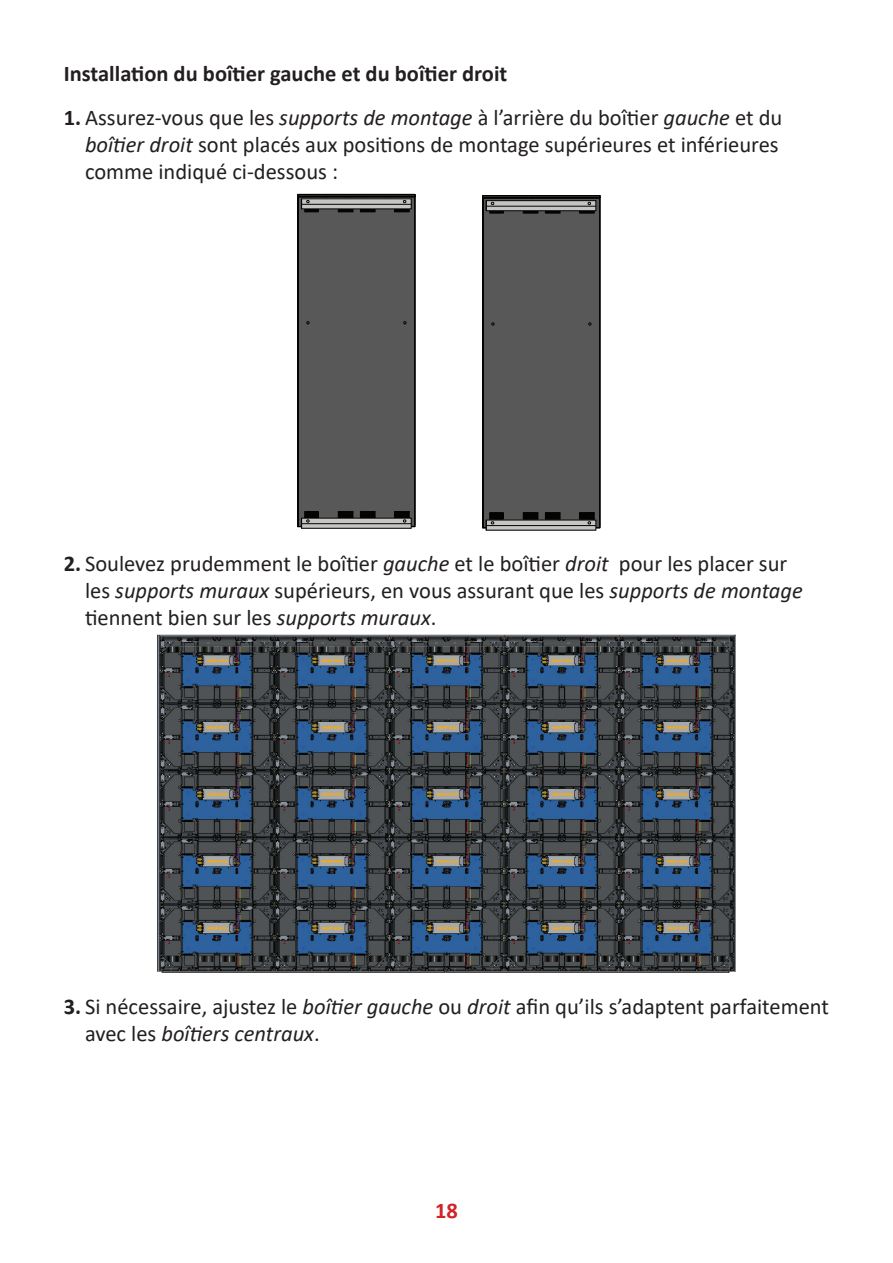
<style>
.page{position:relative;width:893px;height:1263px;background:#fff}
.page>*{position:absolute;margin:0;border:0;box-sizing:border-box;transform-origin:0 0}
.t1{font:22.5px/27px "Calibri";color:#231f20}
.Heading_3{font:700 22.5px "Calibri";color:#231f20}
.t2{font:700 22.5px "Calibri";color:#d1232a}
.s1{font-weight:700}
.s2{font-style:italic}
</style>
<div class="page">
<div style="left:301px;top:518px;width:111px;height:11px;border:1px solid #040503"></div>
<svg style="left:298px;top:194px;width:118px;height:334px;background:#575757"></svg>
<svg style="left:483px;top:195px;width:118px;height:335px;background:#575757"></svg>
<img style="left:157px;top:634px;width:579px;height:337px">
<svg style="left:162px;top:635px;width:567px;height:11px;background:#424548"></svg>
<svg style="left:162px;top:962px;width:567px;height:11px;background:#3d3f40"></svg>
<p class="Heading_3" style="left:64px;top:57px;width:445px">Installation du boîtier gauche et du boîtier droit</p>
<p class="t1" style="left:85px;top:103px;width:699px;text-indent:-21px"><span class="s1">1.</span> Assurez-vous que les <span class="s2">supports de montage</span> à l’arrière du boîtier <span class="s2">gauche</span> et du <span class="s2">boîtier droit</span> sont placés aux positions de montage supérieures et inférieures comme indiqué ci-dessous :</p>
<p class="t1" style="left:85px;top:549px;width:719px;text-indent:-21px"><span class="s1">2.</span> Soulevez prudemment le boîtier <span class="s2">gauche</span> et le boîtier <span class="s2">droit</span> pour les placer sur les <span class="s2">supports muraux</span> supérieurs, en vous assurant que les <span class="s2">supports de montage </span>tiennent bien sur les <span class="s2">supports muraux</span>.</p>
<p class="t1" style="left:85px;top:992px;width:745px;text-indent:-21px"><span class="s1">3.</span> Si nécessaire, ajustez le <span class="s2">boîtier gauche</span> ou <span class="s2">droit</span> afin qu’ils s’adaptent parfaitement avec les <span class="s2">boîtiers centraux</span>.</p>
<p class="t2" style="left:435px;top:1194px;width:24px">18</p>
</div>
